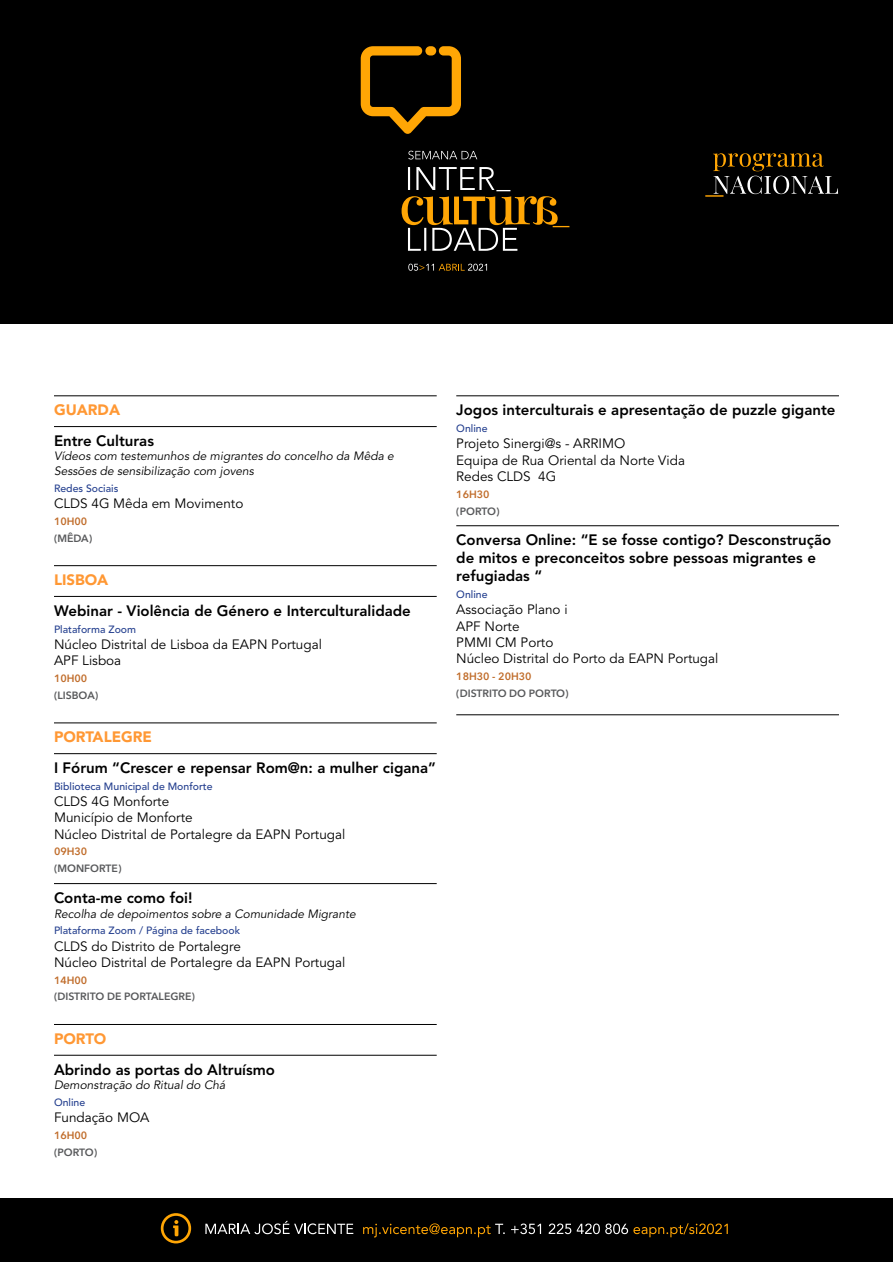
<style>
.page{position:relative;width:893px;height:1263px;background:#fff}
.page>*{position:absolute;margin:0;border:0;box-sizing:border-box;transform-origin:0 0}
.t1{font:800 15px/18px "Avenir LT Std";color:#000}
.t2{font:900 15px "Avenir LT Std";color:#ff9834}
.t3{font:13.5px/16.2px "Avenir LT Std";color:#000}
.t4{font:italic 12px/14.4px "Avenir LT Std";color:#000}
.t5{font:500 10.5px "Avenir LT Std";color:#25408f}
.t6{font:600 10.5px "Avenir Next LT Pro";color:#58595b}
.t7{font:600 10.5px "Avenir Next LT Pro";color:#c06c2a}
</style>
<div class="page">
<div style="left:0;top:1199px;width:892px;height:63px;background:#000"></div>
<div style="left:0;top:0;width:892px;height:324px;background:#000"></div>
<svg style="left:408px;top:264px;width:79px;height:7px"></svg>
<svg style="left:408px;top:151px;width:69px;height:9px"></svg>
<svg style="left:361px;top:46px;width:100px;height:88px"></svg>
<svg style="left:402px;top:167px;width:167px;height:84px"></svg>
<svg style="left:205px;top:1221px;width:148px;height:13px"></svg>
<svg style="left:363px;top:1223px;width:142px;height:14px"></svg>
<svg style="left:511px;top:1223px;width:30px;height:11px"></svg>
<svg style="left:549px;top:1223px;width:22px;height:11px"></svg>
<svg style="left:577px;top:1223px;width:151px;height:14px"></svg>
<svg style="left:161px;top:1213px;width:30px;height:30px"></svg>
<svg style="left:705px;top:153px;width:133px;height:44px"></svg>
<hr style="left:54px;top:395px;width:383px;height:1px;background:#000">
<hr style="left:54px;top:426px;width:383px;height:1px;background:#000">
<hr style="left:54px;top:565px;width:383px;height:1px;background:#000">
<hr style="left:54px;top:596px;width:383px;height:1px;background:#000">
<hr style="left:54px;top:722px;width:383px;height:1px;background:#000">
<hr style="left:54px;top:753px;width:383px;height:1px;background:#000">
<hr style="left:54px;top:883px;width:383px;height:1px;background:#000">
<hr style="left:54px;top:1024px;width:383px;height:1px;background:#000">
<hr style="left:54px;top:1055px;width:383px;height:1px;background:#000">
<hr style="left:456px;top:395px;width:383px;height:1px;background:#000">
<hr style="left:456px;top:525px;width:383px;height:1px;background:#000">
<hr style="left:456px;top:714px;width:383px;height:1px;background:#000">
<p class="t2" style="left:54px;top:401px;width:68px">GUARDA</p>
<p class="t1" style="left:54px;top:432px;width:102px">Entre Culturas</p>
<p class="t4" style="left:54px;top:449px;width:341px">Vídeos com testemunhos de migrantes do concelho da Mêda e<br>Sessões de sensibilização com jovens</p>
<p class="t5" style="left:54px;top:482px;width:66px">Redes Sociais</p>
<p class="t3" style="left:54px;top:496px;width:191px">CLDS 4G Mêda em Movimento</p>
<p class="t7" style="left:54px;top:515px;width:35px">10H00</p>
<p class="t6" style="left:54px;top:532px;width:40px">(M ÊDA)</p>
<p class="t2" style="left:54px;top:571px;width:56px">LISBOA</p>
<p class="t1" style="left:54px;top:602px;width:358px">Webinar - Violência de Género e Interculturalidade</p>
<p class="t5" style="left:54px;top:623px;width:84px">Plataforma Zoom</p>
<p class="t3" style="left:54px;top:637px;width:269px">Núcleo Distrital de Lisboa da EAPN Portugal<br>APF Lisboa</p>
<p class="t7" style="left:54px;top:672px;width:35px">10H00</p>
<p class="t6" style="left:54px;top:689px;width:46px">(LISBOA)</p>
<p class="t2" style="left:54px;top:728px;width:100px">PORTALEGRE</p>
<p class="t1" style="left:54px;top:759px;width:383px">I Fórum “Crescer e repensar Rom@n: a mulher cigana”</p>
<p class="t5" style="left:54px;top:780px;width:160px">Biblioteca Municipal de Monforte</p>
<p class="t3" style="left:54px;top:794px;width:293px">CLDS 4G Monforte<br>Município de Monforte<br>Núcleo Distrital de Portalegre da EAPN Portugal</p>
<p class="t7" style="left:54px;top:845px;width:35px">09H30</p>
<p class="t6" style="left:54px;top:862px;width:69px">(MONFORTE)</p>
<p class="t1" style="left:54px;top:889px;width:140px">Conta-me como foi!</p>
<p class="t4" style="left:54px;top:906px;width:303px">Recolha de depoimentos sobre a Comunidade Migrante</p>
<p class="t5" style="left:54px;top:925px;width:188px">Plataforma Zoom / Página de facebook</p>
<p class="t3" style="left:54px;top:938px;width:293px">CLDS do Distrito de Portalegre<br>Núcleo Distrital de Portalegre da EAPN Portugal</p>
<p class="t7" style="left:54px;top:973px;width:35px">14H00</p>
<p class="t6" style="left:54px;top:990px;width:142px">(DISTRITO DE PORTALEGRE)</p>
<p class="t2" style="left:54px;top:1030px;width:54px">PORTO</p>
<p class="t1" style="left:54px;top:1060px;width:223px">Abrindo as portas do Altruísmo</p>
<p class="t4" style="left:54px;top:1078px;width:173px">Demonstração do Ritual do Chá</p>
<p class="t5" style="left:54px;top:1096px;width:33px">Online</p>
<p class="t3" style="left:54px;top:1110px;width:97px">Fundação MOA</p>
<p class="t7" style="left:54px;top:1129px;width:35px">16H00</p>
<p class="t6" style="left:54px;top:1146px;width:45px">(PORTO)</p>
<p class="t1" style="left:456px;top:401px;width:381px">Jogos interculturais e apresentação de puzzle gigante</p>
<p class="t5" style="left:456px;top:422px;width:33px">Online</p>
<p class="t3" style="left:456px;top:436px;width:230px">Projeto Sinergi@s - ARRIMO<br>Equipa de Rua Oriental da Norte Vida<br>Redes CLDS 4G</p>
<p class="t7" style="left:456px;top:488px;width:35px">16H30</p>
<p class="t6" style="left:456px;top:504px;width:45px">(PORTO)</p>
<p class="t1" style="left:456px;top:531px;width:376px">Conversa Online: “E se fosse contigo? Desconstrução de mitos e preconceitos sobre pessoas migrantes e refugiadas “</p>
<p class="t5" style="left:456px;top:588px;width:33px">Online</p>
<p class="t3" style="left:456px;top:602px;width:264px">Associação Plano i<br>APF Norte<br>PMMI CM Porto<br>Núcleo Distrital do Porto da EAPN Portugal</p>
<p class="t7" style="left:456px;top:670px;width:77px">18H30 - 20H30</p>
<p class="t6" style="left:456px;top:686px;width:114px">(DISTRITO DO PORTO)</p>
</div>
